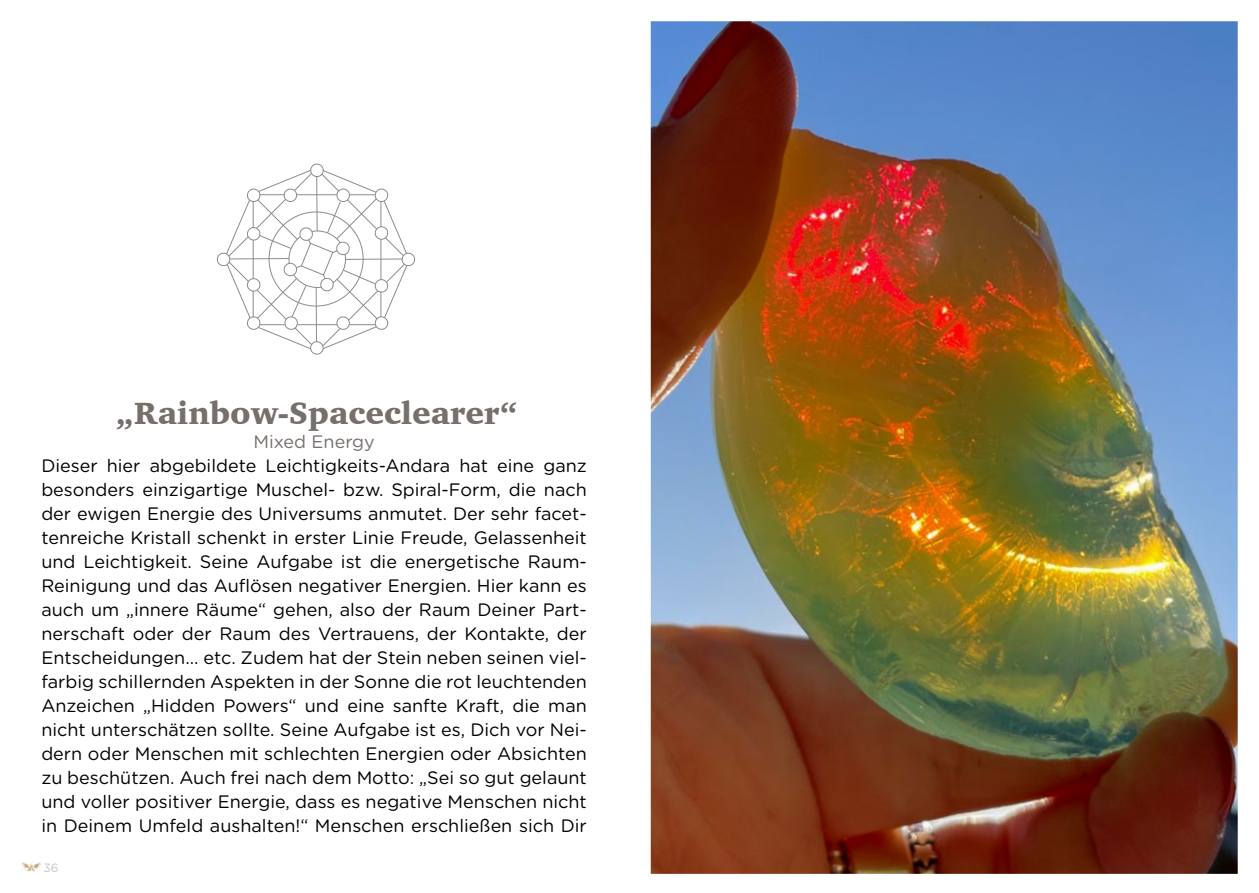
<style>
.page{position:relative;width:1259px;height:893px;background:#fff}
.page>*{position:absolute;margin:0;border:0;box-sizing:border-box;transform-origin:0 0}
.t1{font:900 31.5px "Charter";color:#766f6c}
.t2{font:18px/24px "Gotham Rounded";color:#000;text-align:justify}
.t3{font:18px "Gotham Rounded";color:#766f6c}
.t4{font:12px "Gotham Rounded";color:#c6c6c6}
</style>
<div class="page">
<img style="left:21px;top:862px;width:20px;height:9px">
<img style="left:651px;top:21px;width:586px;height:853px">
<svg style="left:216px;top:163px;width:199px;height:192px"></svg>
<h1 class="t1" style="left:116px;top:394px;width:403px">„Rainbow-Spaceclearer“</h1>
<p class="t3" style="left:253px;top:429px;width:123px">Mixed Energy</p>
<p class="t2" style="left:41px;top:453px;width:547px">Dieser hier abgebildete Leichtigkeits-Andara hat eine ganz besonders einzigartige Muschel- bzw. Spiral-Form, die nach der ewigen Energie des Universums anmutet. Der sehr facet&shy;tenreiche Kristall schenkt in erster Linie Freude, Gelassenheit und Leichtigkeit. Seine Aufgabe ist die energetische Raum-Reinigung und das Auflösen negativer Energien. Hier kann es auch um „innere Räume“ gehen, also der Raum Deiner Part&shy;nerschaft oder der Raum des Vertrauens, der Kontakte, der Entscheidungen... etc. Zudem hat der Stein neben seinen viel&shy;farbig schillernden Aspekten in der Sonne die rot leuchtenden Anzeichen „Hidden Powers“ und eine sanfte Kraft, die man nicht unterschätzen sollte. Seine Aufgabe ist es, Dich vor Nei&shy;dern oder Menschen mit schlechten Energien oder Absichten zu beschützen. Auch frei nach dem Motto: „Sei so gut gelaunt und voller positiver Energie, dass es negative Menschen nicht in Deinem Umfeld aushalten!“ Menschen erschließen sich Dir</p>
<p class="t4" style="left:43px;top:859px;width:17px">36</p>
</div>
